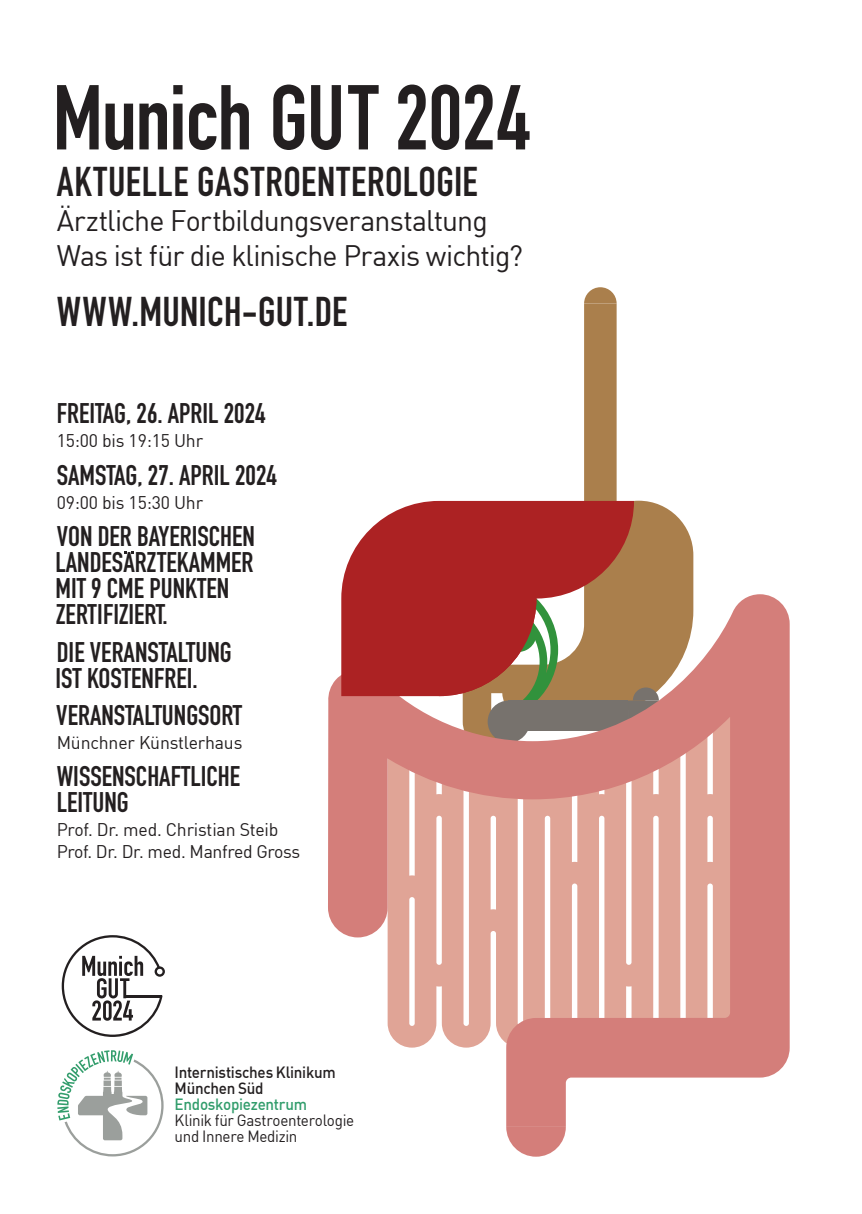
<style>
.page{position:relative;width:862px;height:1214px;background:#fff}
.page>*{position:absolute;margin:0;border:0;box-sizing:border-box;transform-origin:0 0}
.t1{font:700 90.4px "DIN Condensed";letter-spacing:-.01em;color:#231f20}
.t2{font:700 41px "DIN Condensed";letter-spacing:.015em;color:#231f20}
.t3{font:29px/35px "DIN Offc";letter-spacing:-.03em;color:#231f20}
.t4{font:700 28px/26px "DIN Condensed";color:#231f20}
.t5{font:18px/22px "DIN Offc";letter-spacing:-.01em;color:#231f20}
.t6{font:16px/16px "DIN Offc";letter-spacing:-.02em;color:#231f20;scale:.95 1}
.t7{font:500 16px/16px "DIN Offc";letter-spacing:-.02em;color:#231f20;scale:.95 1}
.t8{font:500 16px "DIN Offc";letter-spacing:-.02em;color:#329d6c;scale:.95 1}
</style>
<div class="page">
<svg style="left:463px;top:303px;width:230px;height:291px"></svg>
<svg style="left:328px;top:594px;width:461px;height:532px"></svg>
<svg style="left:341px;top:501px;width:293px;height:195px;fill:#ac2223"></svg>
<svg style="left:584px;top:287px;width:32px;height:16px"></svg>
<svg style="left:506px;top:1126px;width:60px;height:30px"></svg>
<svg style="left:124px;top:551px;width:10px;height:3px"></svg>
<svg style="left:57px;top:1050px;width:107px;height:106px"></svg>
<svg style="left:62px;top:935px;width:103px;height:101px"></svg>
<h1 class="t1" style="left:53px;top:57px;width:479px">Munich GUT 2024</h1>
<h2 class="t2" style="left:57px;top:154px;width:422px">AKTUELLE GASTROENTEROLOGIE</h2>
<p class="t3" style="left:57px;top:202px;width:468px">Ärztliche Fortbildungsveranstaltung<br>Was ist für die klinische Praxis wichtig?</p>
<h2 class="t2" style="left:57px;top:284px;width:292px">WWW.MUNICH-GUT.DE</h2>
<p class="t4" style="left:57px;top:400px;width:210px">FREITAG, 26. APRIL 2024</p>
<p class="t5" style="left:57px;top:429px;width:148px">15:00 bis 19:15 Uhr</p>
<p class="t4" style="left:57px;top:462px;width:222px">SAMSTAG, 27. APRIL 2024</p>
<p class="t5" style="left:57px;top:491px;width:148px">09:00 bis 15:30 Uhr</p>
<p class="t4" style="left:55px;top:523px;width:201px">VON DER BAYERISCHEN<br>LANDESARZTEKAMMER<br>MIT 9 CME PUNKTEN<br>ZERTIFIZIERT.</p>
<p class="t4" style="left:55px;top:638px;width:178px">DIE VERANSTALTUNG<br>IST KOSTENFREI.</p>
<p class="t4" style="left:56px;top:702px;width:187px">VERANSTALTUNGSORT</p>
<p class="t5" style="left:57px;top:731px;width:187px">Münchner Künstlerhaus</p>
<p class="t4" style="left:57px;top:763px;width:185px">WISSENSCHAFTLICHE<br>LEITUNG</p>
<p class="t5" style="left:57px;top:818px;width:245px">Prof. Dr. med. Christian Steib<br>Prof. Dr. Dr. med. Manfred Gross</p>
<p class="t7" style="left:175px;top:1063px;width:171px">Internistisches Klinikum<br>München Süd</p>
<p class="t8" style="left:175px;top:1094px;width:141px">Endoskopiezentrum</p>
<p class="t6" style="left:175px;top:1112px;width:191px">Klinik für Gastroenterologie und Innere Medizin</p>
</div>
